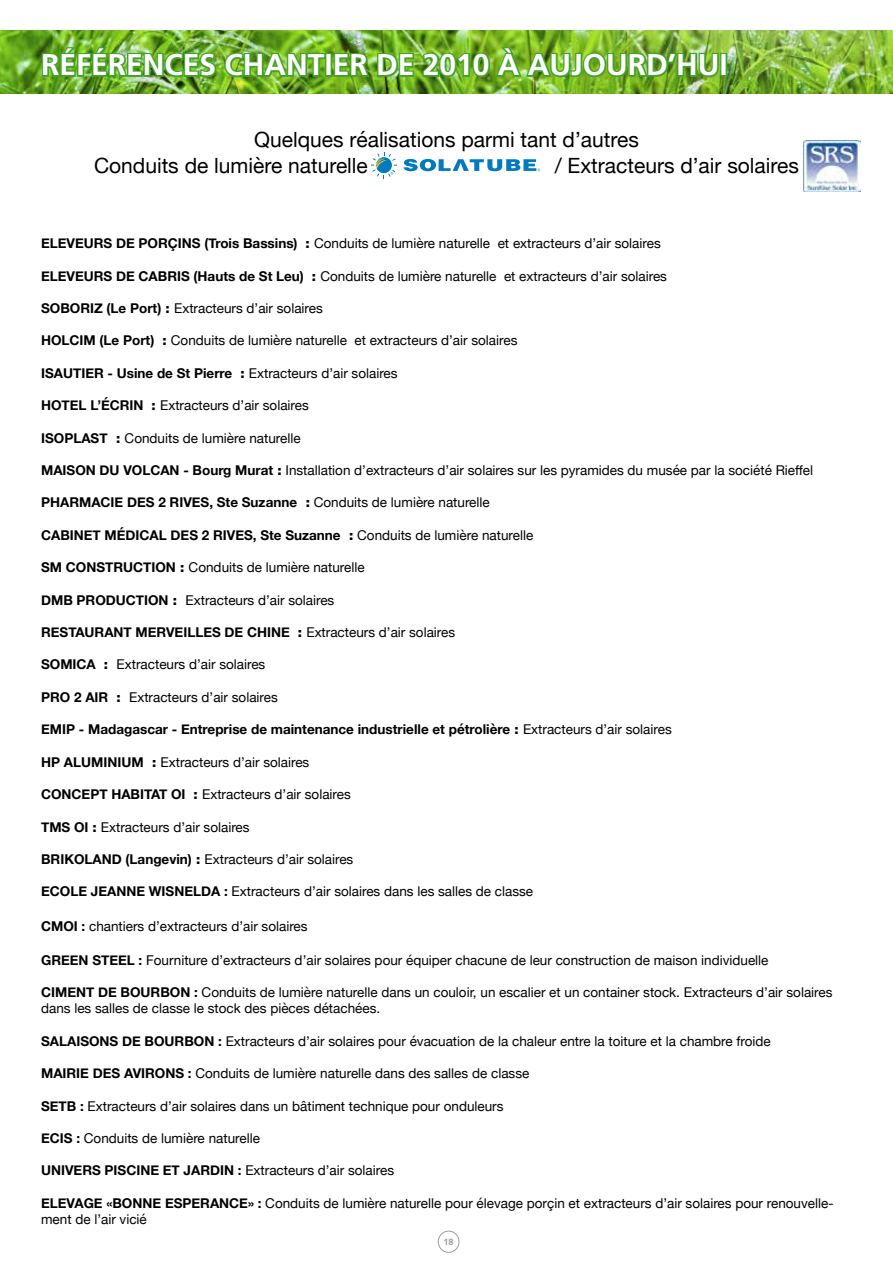
<style>
.page{position:relative;width:893px;height:1263px;background:#fff}
.page>*{position:absolute;margin:0;border:0;box-sizing:border-box;transform-origin:0 0}
.t1{font:700 30px "Frutiger";color:#fff}
.t2{font:21px/25.2px "Helvetica Neue";color:#000}
.t3{font:13.5px/16.2px "Helvetica Neue";color:#000}
.t4{font:700 13.5px "Helvetica Neue";color:#000}
.t5{font:700 9px "Frutiger";color:#9b9c9e}
.s1{font-weight:700}
.s2{font-weight:800}
.s3{font-weight:400}
</style>
<div class="page">
<img style="left:0;top:31px;width:893px;height:63px">
<img style="left:40px;top:41px;width:680px;height:42px">
<div style="left:720px;top:53px;width:7px;height:24px;border:3px solid #44a12b"></div>
<svg style="left:371px;top:152px;width:26px;height:26px"></svg>
<svg style="left:404px;top:159px;width:136px;height:12px"></svg>
<img style="left:804px;top:140px;width:56px;height:52px">
<div style="left:438px;top:1231px;width:21px;height:22px;border:1px solid #9b9c9e;border-radius:50%"></div>
<h1 class="t1" style="left:41px;top:47px;width:688px">RÉFÉRENCES CHANTIER DE 2010 À AUJOURD’HUI</h1>
<h2 class="t2" style="left:94px;top:129px;width:546px;text-indent:160px">Quelques réalisations parmi tant d’autres<br>Conduits de lumière naturelle</h2>
<h2 class="t2" style="left:555px;top:154px;width:246px">/ Extracteurs d’air solaires</h2>
<p class="t3" style="left:41px;top:236px;width:621px"><span class="s1">ELEVEURS DE PORÇINS (Trois Bassins)</span> <span class="s2">:</span> Conduits de lumière naturelle et extracteurs d’air solaires</p>
<p class="t3" style="left:41px;top:268px;width:627px"><span class="s1">ELEVEURS DE CABRIS (Hauts de St Leu)</span> <span class="s2">:</span> Conduits de lumière naturelle et extracteurs d’air solaires</p>
<p class="t3" style="left:41px;top:301px;width:283px"><span class="s1">SOBORIZ (Le Port)</span> <span class="s2">:</span> Extracteurs d’air solaires</p>
<p class="t3" style="left:41px;top:333px;width:478px"><span class="s1">HOLCIM (Le Port)</span> <span class="s2">:</span> Conduits de lumière naturelle et extracteurs d’air solaires</p>
<p class="t4" style="left:41px;top:362px;width:358px">ISAUTIER - Usine de St Pierre <span class="s2">:</span> <span class="s3">Extracteurs d’air solaires</span></p>
<p class="t3" style="left:41px;top:398px;width:269px"><span class="s1">HOTEL L’ÉCRIN</span> <span class="s2">:</span> Extracteurs d’air solaires</p>
<p class="t3" style="left:41px;top:430px;width:261px"><span class="s1">ISOPLAST</span> <span class="s2">:</span> Conduits de lumière naturelle</p>
<p class="t3" style="left:41px;top:463px;width:774px"><span class="s1">MAISON DU VOLCAN - Bourg Murat</span> <span class="s2">:</span> Installation d’extracteurs d’air solaires sur les pyramides du musée par la société Rieffel</p>
<p class="t4" style="left:41px;top:492px;width:450px">PHARMACIE DES 2 RIVES, Ste Suzanne <span class="s2">:</span> <span class="s3">Conduits de lumière naturelle</span></p>
<p class="t4" style="left:41px;top:524px;width:494px">CABINET MÉDICAL DES 2 RIVES, Ste Suzanne <span class="s2">:</span> <span class="s3">Conduits de lumière naturelle</span></p>
<p class="t3" style="left:41px;top:560px;width:325px"><span class="s1">SM CONSTRUCTION</span> <span class="s2">:</span> Conduits de lumière naturelle</p>
<p class="t3" style="left:41px;top:592px;width:295px"><span class="s1">DMB PRODUCTION</span> <span class="s2">:</span> Extracteurs d’air solaires</p>
<p class="t4" style="left:41px;top:622px;width:416px">RESTAURANT MERVEILLES DE CHINE <span class="s2">:</span> <span class="s3">Extracteurs d’air solaires</span></p>
<p class="t3" style="left:41px;top:657px;width:226px"><span class="s1">SOMICA</span> <span class="s2">:</span> Extracteurs d’air solaires</p>
<p class="t3" style="left:41px;top:690px;width:238px"><span class="s1">PRO 2 AIR</span> <span class="s2">:</span> Extracteurs d’air solaires</p>
<p class="t4" style="left:41px;top:719px;width:632px">EMIP - Madagascar - Entreprise de maintenance industrielle et pétrolière <span class="s2">:</span> <span class="s3">Extracteurs d’air solaires</span></p>
<p class="t3" style="left:41px;top:754px;width:270px"><span class="s1">HP ALUMINIUM</span> <span class="s2">:</span> Extracteurs d’air solaires</p>
<p class="t3" style="left:41px;top:787px;width:311px"><span class="s1">CONCEPT HABITAT OI</span> <span class="s2">:</span> Extracteurs d’air solaires</p>
<p class="t3" style="left:41px;top:819px;width:210px"><span class="s1">TMS OI</span> <span class="s2">:</span> Extracteurs d’air solaires</p>
<p class="t3" style="left:41px;top:852px;width:314px"><span class="s1">BRIKOLAND (Langevin)</span> <span class="s2">:</span> Extracteurs d’air solaires</p>
<p class="t3" style="left:41px;top:884px;width:494px"><span class="s1">ECOLE JEANNE WISNELDA :</span> Extracteurs d’air solaires dans les salles de classe</p>
<p class="t3" style="left:41px;top:918px;width:268px"><span class="s1">CMOI :</span> chantiers d’extracteurs d’air solaires</p>
<p class="t3" style="left:41px;top:952px;width:729px"><span class="s1">GREEN STEEL :</span> Fourniture d’extracteurs d’air solaires pour équiper chacune de leur construction de maison individuelle</p>
<p class="t3" style="left:41px;top:985px;width:793px"><span class="s1">CIMENT DE BOURBON :</span> Conduits de lumière naturelle dans un couloir, un escalier et un container stock. Extracteurs d’air solaires dans les salles de classe le stock des pièces détachées.</p>
<p class="t3" style="left:41px;top:1033px;width:731px"><span class="s1">SALAISONS DE BOURBON :</span> Extracteurs d’air solaires pour évacuation de la chaleur entre la toiture et la chambre froide</p>
<p class="t3" style="left:41px;top:1066px;width:490px"><span class="s1">MAIRIE DES AVIRONS :</span> Conduits de lumière naturelle dans des salles de classe</p>
<p class="t3" style="left:41px;top:1098px;width:464px"><span class="s1">SETB :</span> Extracteurs d’air solaires dans un bâtiment technique pour onduleurs</p>
<p class="t3" style="left:41px;top:1131px;width:220px"><span class="s1">ECIS :</span> Conduits de lumière naturelle</p>
<p class="t3" style="left:41px;top:1163px;width:354px"><span class="s1">UNIVERS PISCINE ET JARDIN :</span> Extracteurs d’air solaires</p>
<p class="t3" style="left:41px;top:1195px;width:794px"><span class="s1">ELEVAGE «BONNE ESPERANCE» :</span> Conduits de lumière naturelle pour élevage porçin et extracteurs d’air solaires pour renouvelle&shy;ment de l’air vicié</p>
<p class="t5" style="left:444px;top:1237px;width:12px">18</p>
</div>
